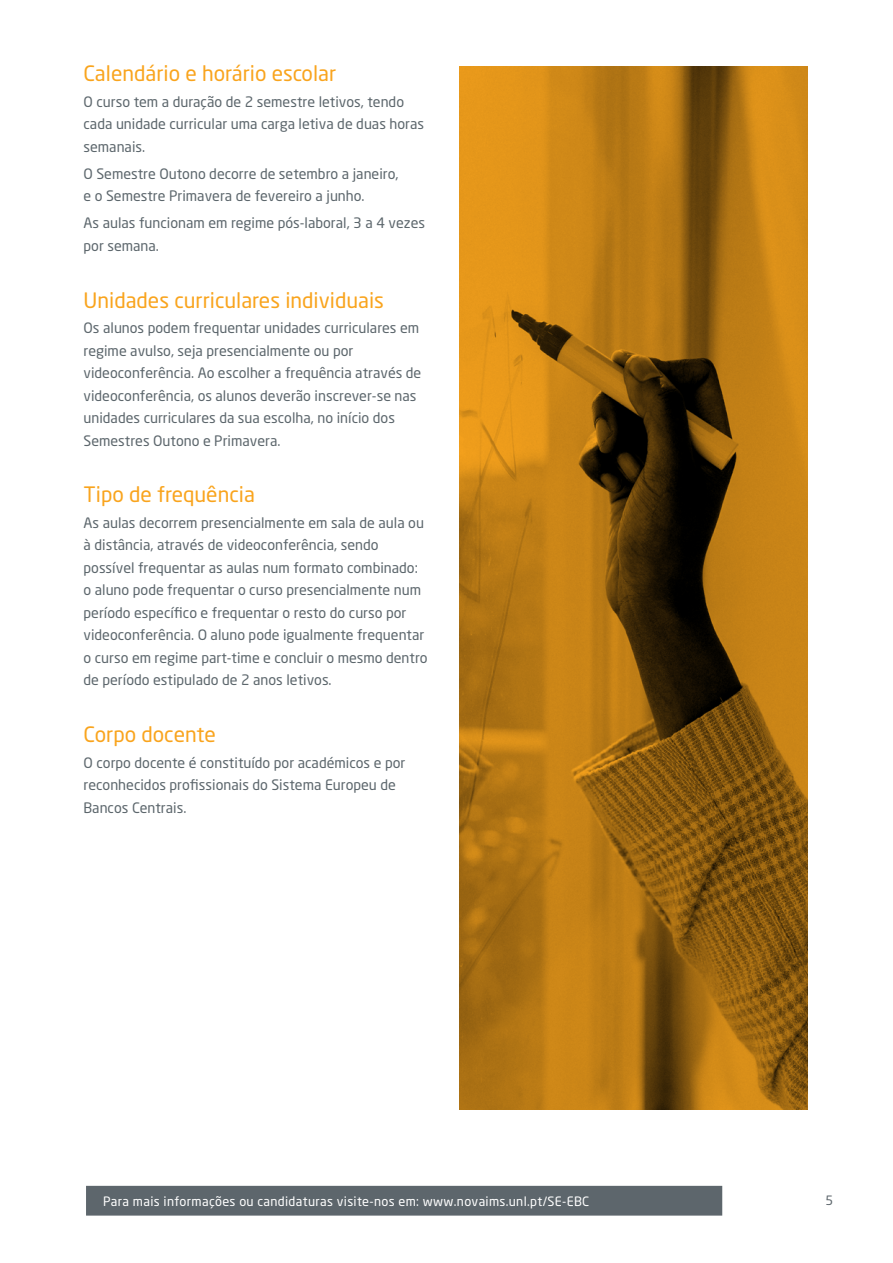
<style>
.page{position:relative;width:893px;height:1263px;background:#fff}
.page>*{position:absolute;margin:0;border:0;box-sizing:border-box;transform-origin:0 0}
.t1{font:21px "Neo Sans Std";color:#f9a41d}
.t2{font:14.25px/22.5px "Neo Sans Std";color:#5c666c}
.t3{font:12.75px "Neo Sans Std";letter-spacing:.025em;color:#fff}
.t4{font:12.75px "Neo Sans Std";color:#5c656b}
</style>
<div class="page">
<div style="left:86px;top:1186px;width:636px;height:29px;background:#5d666c"></div>
<svg style="left:459px;top:67px;width:349px;height:1042px;background:#a56c12"></svg>
<h1 class="t1" style="left:84px;top:61px;width:254px">Calendário e horário escolar</h1>
<p class="t2" style="left:84px;top:90px;width:342px">O curso tem a duração de 2 semestre letivos, tendo cada unidade curricular uma carga letiva de duas horas semanais.</p>
<p class="t2" style="left:84px;top:162px;width:317px">O Semestre Outono decorre de setembro a janeiro, e o Semestre Primavera de fevereiro a junho.</p>
<p class="t2" style="left:84px;top:212px;width:343px">As aulas funcionam em regime pós-laboral, 3 a 4 vezes por semana.</p>
<h1 class="t1" style="left:84px;top:287px;width:302px">Unidades curriculares individuais</h1>
<p class="t2" style="left:84px;top:316px;width:339px">Os alunos podem frequentar unidades curriculares em regime avulso, seja presencialmente ou por videoconferência. Ao escolher a frequência através de videoconferência, os alunos deverão inscrever-se nas unidades curriculares da sua escolha, no início dos Semestres Outono e Primavera.</p>
<h1 class="t1" style="left:84px;top:482px;width:173px">Tipo de frequência</h1>
<p class="t2" style="left:84px;top:511px;width:346px">As aulas decorrem presencialmente em sala de aula ou à distância, através de videoconferência, sendo possível frequentar as aulas num formato combinado: o aluno pode frequentar o curso presencialmente num período específico e frequentar o resto do curso por videoconferência. O aluno pode igualmente frequentar o curso em regime part-time e concluir o mesmo dentro de período estipulado de 2 anos letivos.</p>
<h1 class="t1" style="left:84px;top:721px;width:134px">Corpo docente</h1>
<p class="t2" style="left:84px;top:751px;width:323px">O corpo docente é constituído por académicos e por reconhecidos profissionais do Sistema Europeu de<br>Bancos Centrais.</p>
<p class="t3" style="left:103px;top:1193px;width:488px">Para mais informações ou candidaturas visite-nos em: www.novaims.unl.pt/SE-EBC</p>
<p class="t4" style="left:825px;top:1193px;width:9px">5</p>
</div>
